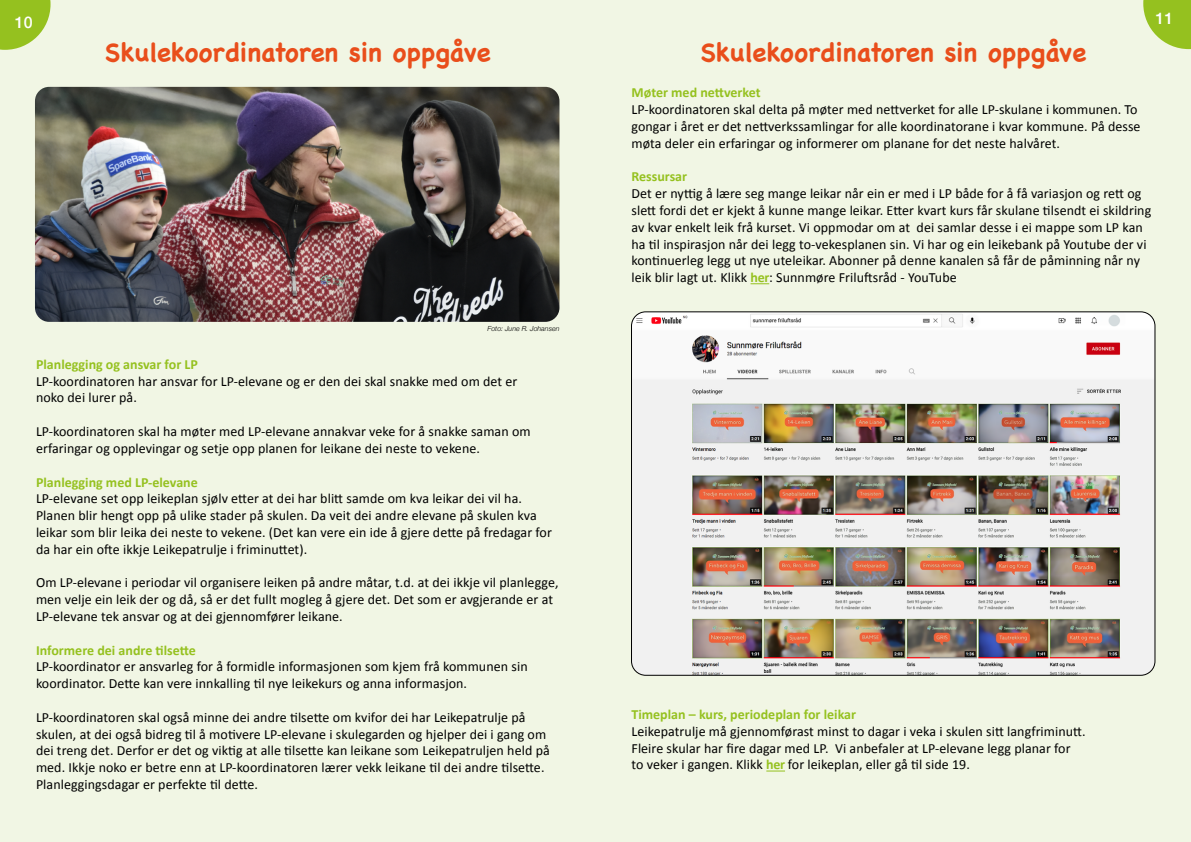
<style>
.page{position:relative;width:1191px;height:842px;background:#f1f6e4}
.page>*{position:absolute;margin:0;border:0;box-sizing:border-box;transform-origin:0 0}
.t1{font:700 26px "Chalkboard SE";color:#e94e1b}
.t2{font:500 16px "Helvetica Neue";color:#fff}
.t3{font:14px/16.8px "Calibri";letter-spacing:.005em;color:#000}
.t4{font:700 14px "Calibri";color:#95c11f}
.t5{font:italic 300 7px "Helvetica Neue";color:#000}
.s1{font-weight:700;color:#95c11f}
</style>
<div class="page">
<img style="left:35px;top:87px;width:524px;height:235px">
<img style="left:631px;top:312px;width:524px;height:363px">
<svg style="left:0;top:0;width:51px;height:50px"></svg>
<svg style="left:1143px;top:0;width:48px;height:49px"></svg>
<svg style="left:750px;top:283px;width:19px;height:1px"></svg>
<svg style="left:766px;top:770px;width:19px;height:1px"></svg>
<p class="t2" style="left:15px;top:9px;width:19px">10</p>
<p class="t2" style="left:1155px;top:6px;width:19px">11</p>
<h1 class="t1" style="left:105px;top:37px;width:388px">Skulekoordinatoren sin oppgåve</h1>
<p class="t5" style="left:487px;top:323px;width:73px">Foto: June R. Johansen</p>
<p class="t4" style="left:36px;top:354px;width:163px">Planlegging og ansvar for LP</p>
<p class="t3" style="left:36px;top:372px;width:483px">LP-koordinatoren har ansvar for LP-elevane og er den dei skal snakke med om det er noko dei lurer på.</p>
<p class="t3" style="left:36px;top:423px;width:496px">LP-koordinatoren skal ha møter med LP-elevane annakvar veke for å snakke saman om erfaringar og opplevingar og setje opp planen for leikane dei neste to vekene.</p>
<p class="t4" style="left:36px;top:472px;width:163px">Planlegging med LP-elevane</p>
<p class="t3" style="left:36px;top:490px;width:517px">LP-elevane set opp leikeplan sjølv etter at dei har blitt samde om kva leikar dei vil ha.<br>Planen blir hengt opp på ulike stader på skulen. Da veit dei andre elevane på skulen kva leikar som blir leika dei neste to vekene. (Det kan vere ein ide å gjere dette på fredagar for da har ein ofte ikkje Leikepatrulje i friminuttet).</p>
<p class="t3" style="left:36px;top:574px;width:524px">Om LP-elevane i periodar vil organisere leiken på andre måtar, t.d. at dei ikkje vil planlegge, men velje ein leik der og då, så er det fullt mogleg å gjere det. Det som er avgjerande er at<br>LP-elevane tek ansvar og at dei gjennomfører leikane.</p>
<p class="t4" style="left:36px;top:640px;width:161px">Informere dei andre tilsette</p>
<p class="t3" style="left:36px;top:658px;width:493px">LP-koordinator er ansvarleg for å formidle informasjonen som kjem frå kommunen sin koordinator. Dette kan vere innkalling til nye leikekurs og anna informasjon.</p>
<p class="t3" style="left:36px;top:708px;width:515px">LP-koordinatoren skal også minne dei andre tilsette om kvifor dei har Leikepatrulje på skulen, at dei også bidreg til å motivere LP-elevane i skulegarden og hjelper dei i gang om dei treng det. Derfor er det og viktig at alle tilsette kan leikane som Leikepatruljen held på med. Ikkje noko er betre enn at LP-koordinatoren lærer vekk leikane til dei andre tilsette.<br>Planleggingsdagar er perfekte til dette.</p>
<h1 class="t1" style="left:700px;top:37px;width:388px">Skulekoordinatoren sin oppgåve</h1>
<p class="t4" style="left:631px;top:83px;width:131px">Møter med nettverket</p>
<p class="t3" style="left:631px;top:101px;width:510px">LP-koordinatoren skal delta på møter med nettverket for alle LP-skulane i kommunen. To gongar i året er det nettverkssamlingar for alle koordinatorane i kvar kommune. På desse møta deler ein erfaringar og informerer om planane for det neste halvåret.</p>
<p class="t4" style="left:631px;top:167px;width:57px">Ressursar</p>
<p class="t3" style="left:631px;top:185px;width:521px">Det er nyttig å lære seg mange leikar når ein er med i LP både for å få variasjon og rett og slett fordi det er kjekt å kunne mange leikar. Etter kvart kurs får skulane tilsendt ei skildring av kvar enkelt leik frå kurset. Vi oppmodar om at dei samlar desse i ei mappe som LP kan ha til inspirasjon når dei legg to-vekesplanen sin. Vi har og ein leikebank på Youtube der vi kontinuerleg legg ut nye uteleikar. Abonner på denne kanalen så får de påminning når ny leik blir lagt ut. Klikk <span class="s1">her</span>: Sunnmøre Friluftsråd - YouTube</p>
<p class="t4" style="left:631px;top:704px;width:226px">Timeplan – kurs, periodeplan for leikar</p>
<p class="t3" style="left:631px;top:722px;width:456px">Leikepatrulje må gjennomførast minst to dagar i veka i skulen sitt langfriminutt.<br>Fleire skular har fire dagar med LP. Vi anbefaler at LP-elevane legg planar for to veker i gangen. Klikk <span class="s1">her</span> for leikeplan, eller gå til side 19.</p>
</div>
